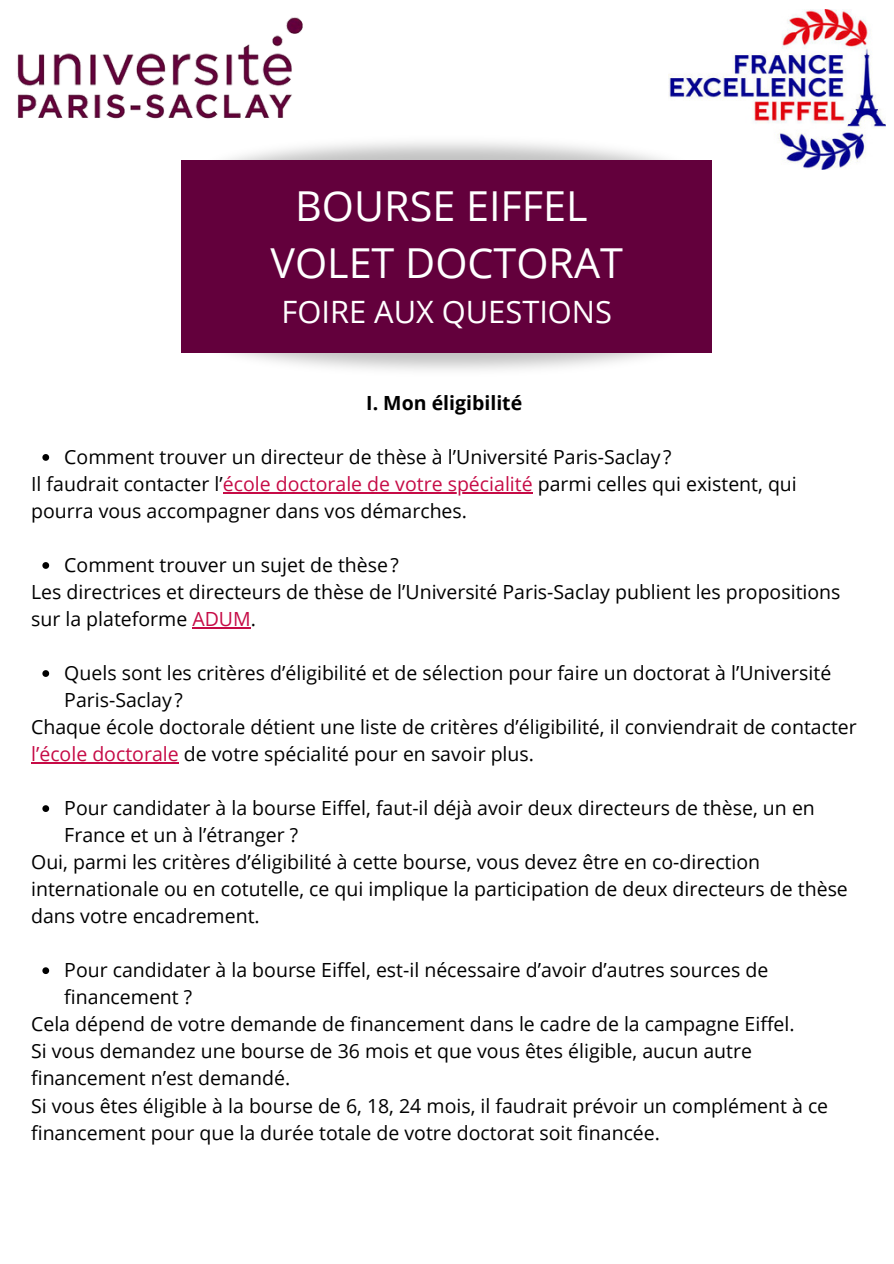
<style>
.page{position:relative;width:894px;height:1264px;background:#fff}
.page>*{position:absolute;margin:0;border:0;box-sizing:border-box;transform-origin:0 0}
.t1{font:41.25px/57.3px "Open Sans";color:#fff;text-align:center}
.t2{font:30.75px "Open Sans";color:#fff}
.t3{font:19.5px/27px "Open Sans";color:#000}
.t4{font:700 19.5px "Open Sans";color:#000}
.s1{color:#c60b46}
</style>
<div class="page">
<img style="left:17px;top:17px;width:286px;height:102px">
<img style="left:668px;top:10px;width:217px;height:159px">
<img style="left:181px;top:352px;width:531px;height:18px">
<img style="left:170px;top:109px;width:553px;height:60px">
<div style="left:181px;top:160px;width:531px;height:192px;background:#63003c"></div>
<svg style="left:42px;top:454px;width:7px;height:7px"></svg>
<hr style="left:223px;top:492px;width:309px;height:1px;background:#c60b46">
<svg style="left:42px;top:562px;width:7px;height:7px"></svg>
<hr style="left:192px;top:627px;width:59px;height:1px;background:#c60b46">
<svg style="left:42px;top:670px;width:7px;height:7px"></svg>
<hr style="left:31px;top:762px;width:148px;height:1px;background:#c60b46">
<svg style="left:42px;top:805px;width:7px;height:7px"></svg>
<svg style="left:42px;top:967px;width:7px;height:7px"></svg>
<p class="t1" style="left:270px;top:176px;width:354px">BOURSE EIFFEL<br>VOLET DOCTORAT</p>
<p class="t2" style="left:281px;top:290px;width:332px">FOIRE AUX QUESTIONS</p>
<h1 class="t4" style="left:366px;top:389px;width:157px">I. Mon éligibilité</h1>
<h2 class="t3" style="left:64px;top:443px;width:608px">Comment trouver un directeur de thèse à l’Université Paris-Saclay ?</h2>
<p class="t3" style="left:31px;top:470px;width:767px">Il faudrait contacter l’<span class="s1">école doctorale de votre spécialité</span> parmi celles qui existent, qui</p>
<p class="t3" style="left:31px;top:497px;width:437px">pourra vous accompagner dans vos démarches.</p>
<p class="t3" style="left:64px;top:551px;width:336px">Comment trouver un sujet de thèse?</p>
<p class="t3" style="left:31px;top:578px;width:810px">Les directrices et directeurs de thèse de l’Université Paris-Saclay publient les propositions</p>
<p class="t3" style="left:31px;top:605px;width:226px">sur la plateforme <span class="s1">ADUM</span>.</p>
<p class="t3" style="left:64px;top:659px;width:768px">Quels sont les critères d’éligibilité et de sélection pour faire un doctorat à l’Université</p>
<p class="t3" style="left:31px;top:686px;width:827px;text-indent:33px">Paris-Saclay ?<br>Chaque école doctorale détient une liste de critères d’éligibilité, il conviendrait de contacter</p>
<p class="t3" style="left:31px;top:740px;width:504px"><span class="s1">l’école doctorale</span> de votre spécialité pour en savoir plus.</p>
<p class="t3" style="left:64px;top:794px;width:751px">Pour candidater à la bourse Eiffel, faut-il déjà avoir deux directeurs de thèse, un en</p>
<p class="t3" style="left:31px;top:821px;width:730px;text-indent:33px">France et un à l’étranger ?<br>Oui, parmi les critères d’éligibilité à cette bourse, vous devez être en co-direction</p>
<p class="t3" style="left:31px;top:875px;width:818px">internationale ou en cotutelle, ce qui implique la participation de deux directeurs de thèse dans votre encadrement.</p>
<p class="t3" style="left:64px;top:956px;width:705px">Pour candidater à la bourse Eiffel, est-il nécessaire d’avoir d’autres sources de</p>
<p class="t3" style="left:31px;top:983px;width:764px;text-indent:33px">financement ?<br>Cela dépend de votre demande de financement dans le cadre de la campagne Eiffel.</p>
<p class="t3" style="left:31px;top:1037px;width:722px">Si vous demandez une bourse de 36 mois et que vous êtes éligible, aucun autre</p>
<p class="t3" style="left:31px;top:1064px;width:798px">financement n’est demandé.<br>Si vous êtes éligible à la bourse de 6, 18, 24 mois, il faudrait prévoir un complément à ce</p>
<p class="t3" style="left:31px;top:1118px;width:630px">financement pour que la durée totale de votre doctorat soit financée.</p>
</div>
